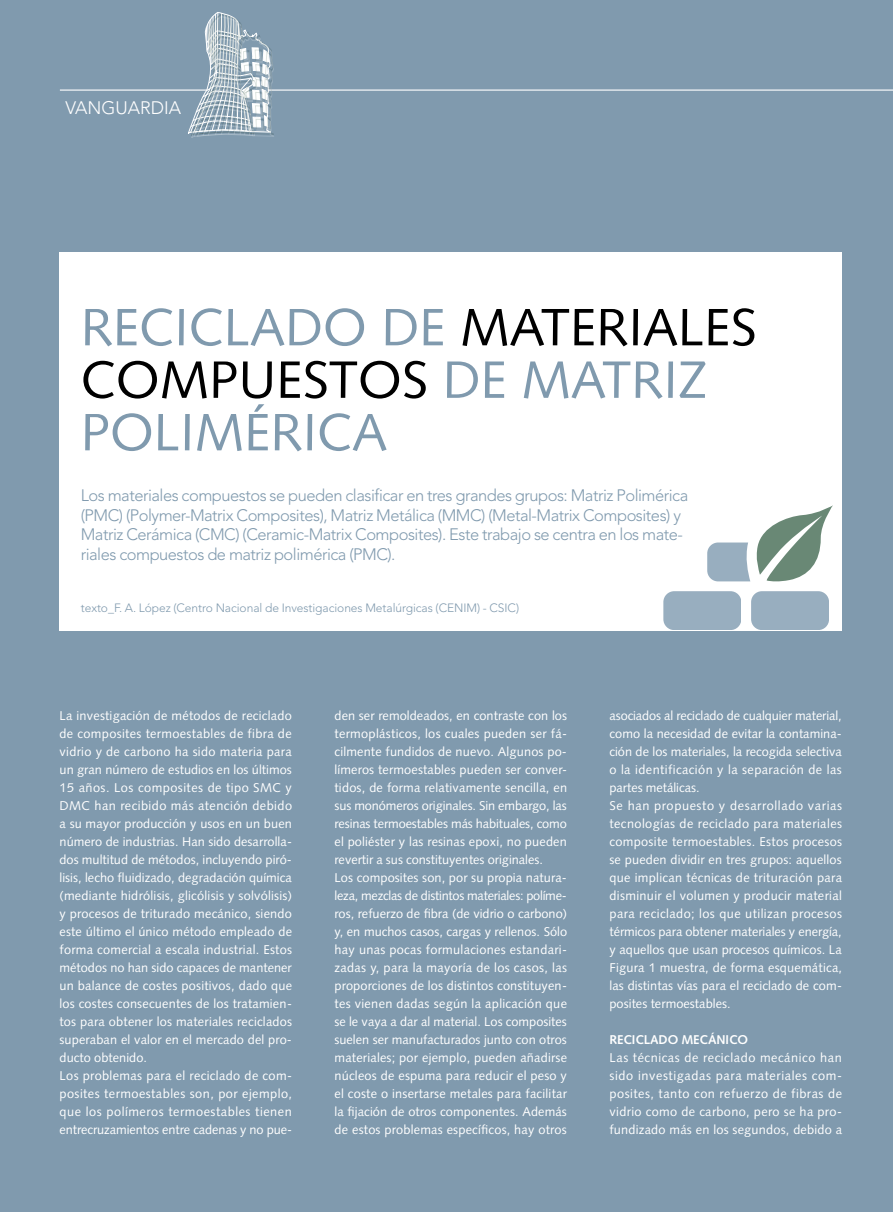
<style>
.page{position:relative;width:893px;height:1212px;background:#809aae}
.page>*{position:absolute;margin:0;border:0;box-sizing:border-box;transform-origin:0 0}
.t1{font:52.5px/52.5px "Syntax";color:#809aae}
.t2{font:300 18px "Avenir";color:#fff}
.t3{font:300 16.5px/19.5px "Avenir";letter-spacing:-.03em;color:#809aae}
.t4{font:12.75px/18px "Syntax";letter-spacing:.015em;color:#fff}
.t5{font:700 12.75px "Syntax";letter-spacing:-.005em;color:#fff}
.t6{font:300 12px "Avenir";letter-spacing:-.005em;color:#809aae}
.s1{color:#000}
</style>
<div class="page">
<hr style="left:268px;top:90px;width:625px;height:1px;background:#fff">
<hr style="left:60px;top:90px;width:147px;height:1px;background:#fff">
<svg style="left:188px;top:12px;width:87px;height:126px"></svg>
<div style="left:60px;top:252px;width:782px;height:378px;background:#fff"></div>
<svg style="left:707px;top:505px;width:126px;height:77px"></svg>
<div style="left:663px;top:591px;width:78px;height:39px;background:#98aebf"></div>
<div style="left:751px;top:591px;width:78px;height:39px;background:#98aebf"></div>
<h2 class="t2" style="left:65px;top:97px;width:117px">VANGUARDIA</h2>
<h1 class="t1" style="left:81px;top:301px;width:677px">RECICLADO DE <span class="s1">MATERIALES<br>COMPUESTOS</span> DE MATRIZ<br>POLIMÉRICA</h1>
<p class="t3" style="left:81px;top:486px;width:609px">Los materiales compuestos se pueden clasificar en tres grandes grupos: Matriz Polimérica (PMC) (Polymer-Matrix Composites), Matriz Metálica (MMC) (Metal-Matrix Composites) y Matriz Cerámica (CMC) (Ceramic-Matrix Composites). Este trabajo se centra en los mate&shy;riales compuestos de matriz polimérica (PMC).</p>
<p class="t6" style="left:81px;top:601px;width:440px">texto_F. A. López (Centro Nacional de Investigaciones Metalúrgicas (CENIM) - CSIC)</p>
<p class="t4" style="left:60px;top:707px;width:234px">La investigación de métodos de reciclado de composites termoestables de fibra de vidrio y de carbono ha sido materia para un gran número de estudios en los últimos 15 años. Los composites de tipo SMC y DMC han recibido más atención debido a su mayor producción y usos en un buen número de industrias. Han sido desarrolla&shy;dos multitud de métodos, incluyendo piró&shy;lisis, lecho fluidizado, degradación química (mediante hidrólisis, glicólisis y solvólisis) y procesos de triturado mecánico, siendo este último el único método empleado de forma comercial a escala industrial. Estos métodos no han sido capaces de mantener un balance de costes positivos, dado que los costes consecuentes de los tratamien&shy;tos para obtener los materiales reciclados superaban el valor en el mercado del pro&shy;ducto obtenido.<br>Los problemas para el reciclado de com&shy;posites termoestables son, por ejemplo, que los polímeros termoestables tienen entrecruzamientos entre cadenas y no pue-</p>
<p class="t4" style="left:334px;top:707px;width:234px">den ser remoldeados, en contraste con los termoplásticos, los cuales pueden ser fá&shy;cilmente fundidos de nuevo. Algunos po&shy;límeros termoestables pueden ser conver&shy;tidos, de forma relativamente sencilla, en sus monómeros originales. Sin embargo, las resinas termoestables más habituales, como el poliéster y las resinas epoxi, no pueden revertir a sus constituyentes originales.<br>Los composites son, por su propia natura&shy;leza, mezclas de distintos materiales: políme&shy;ros, refuerzo de fibra (de vidrio o carbono) y, en muchos casos, cargas y rellenos. Sólo hay unas pocas formulaciones estandari&shy;zadas y, para la mayoría de los casos, las proporciones de los distintos constituyen&shy;tes vienen dadas según la aplicación que se le vaya a dar al material. Los composites suelen ser manufacturados junto con otros materiales; por ejemplo, pueden añadirse núcleos de espuma para reducir el peso y el coste o insertarse metales para facilitar la fijación de otros componentes. Además de estos problemas específicos, hay otros</p>
<p class="t4" style="left:609px;top:707px;width:234px">asociados al reciclado de cualquier material, como la necesidad de evitar la contamina&shy;ción de los materiales, la recogida selectiva o la identificación y la separación de las partes metálicas.<br>Se han propuesto y desarrollado varias tecnologías de reciclado para materiales composite termoestables. Estos procesos se pueden dividir en tres grupos: aquellos que implican técnicas de trituración para disminuir el volumen y producir material para reciclado; los que utilizan procesos térmicos para obtener materiales y energía, y aquellos que usan procesos químicos. La Figura 1 muestra, de forma esquemática, las distintas vías para el reciclado de com&shy;posites termoestables.</p>
<p class="t5" style="left:609px;top:1032px;width:140px">RECICLADO MECÁNICO</p>
<p class="t4" style="left:609px;top:1049px;width:234px;text-align:justify">Las técnicas de reciclado mecánico han sido investigadas para materiales com&shy;posites, tanto con refuerzo de fibras de vidrio como de carbono, pero se ha pro&shy;fundizado más en los segundos, debido a</p>
</div>
